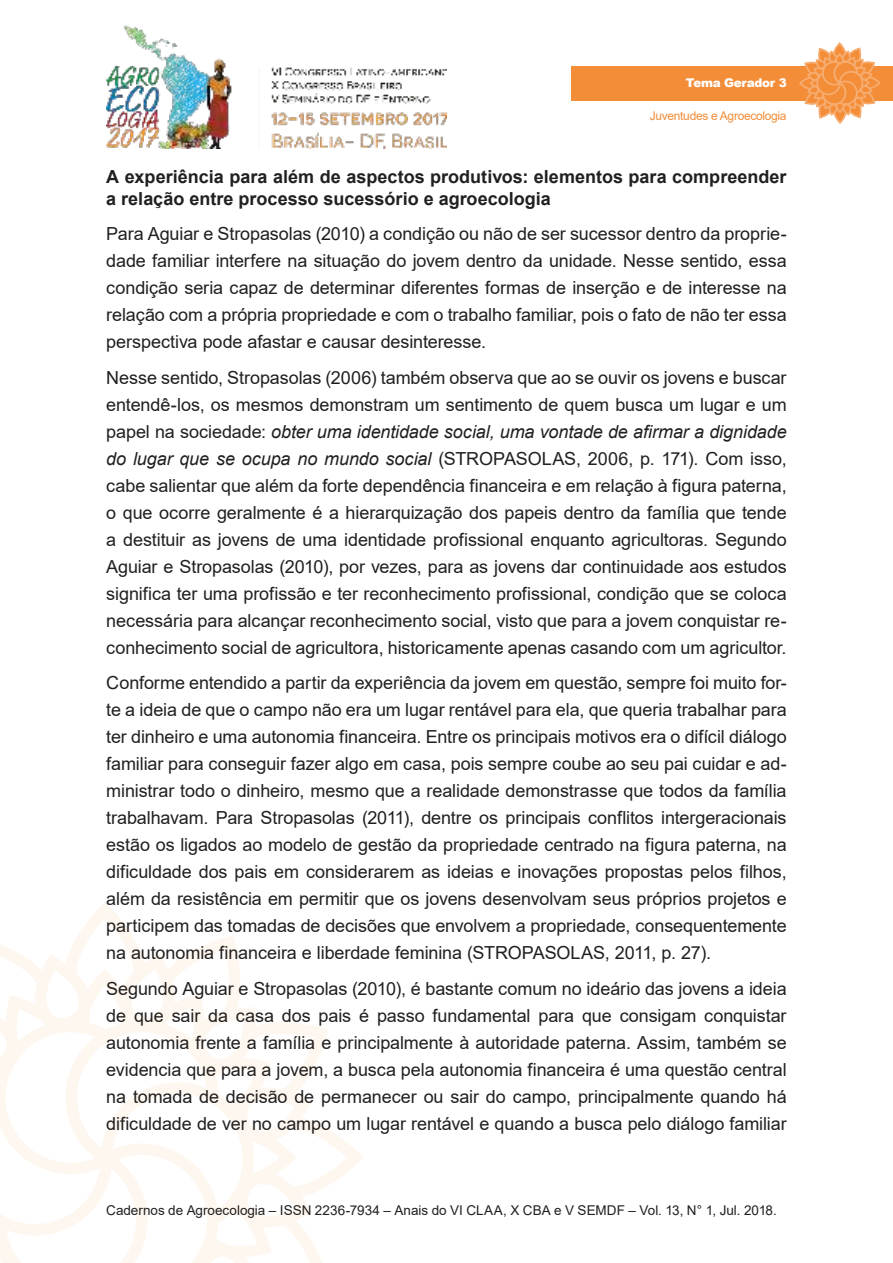
<style>
.page{position:relative;width:893px;height:1263px;background:#fff}
.page>*{position:absolute;margin:0;border:0;box-sizing:border-box;transform-origin:0 0}
.t1{font:18px/27px "Arial";letter-spacing:-.005em;color:#221f1f;text-align:justify}
.t2{font:700 18px/21.6px "Arial";color:#221f1f}
.t3{font:13.5px "Arial";color:#221f1f}
.t4{font:12px "Arial";letter-spacing:-.025em;color:#f38d38}
.t5{font:900 12px "Arial";letter-spacing:-.025em;color:#fff}
.s1{font-style:italic}
</style>
<div class="page">
<img style="left:106px;top:25px;width:340px;height:124px">
<svg style="left:0;top:910px;width:363px;height:353px"></svg>
<div style="left:571px;top:66px;width:322px;height:34px;background:#f38d38"></div>
<svg style="left:798px;top:43px;width:83px;height:81px"></svg>
<p class="t5" style="left:686px;top:76px;width:102px">Tema Gerador 3</p>
<p class="t4" style="left:650px;top:112px;width:138px">Juventudes e Agroecologia</p>
<p class="t2" style="left:106px;top:168px;width:682px">A experiência para além de aspectos produtivos: elementos para compreender a relação entre processo sucessório e agroecologia</p>
<p class="t1" style="left:106px;top:222px;width:682px">Para Aguiar e Stropasolas (2010) a condição ou não de ser sucessor dentro da proprie&shy;dade familiar interfere na situação do jovem dentro da unidade. Nesse sentido, essa condição seria capaz de determinar diferentes formas de inserção e de interesse na relação com a própria propriedade e com o trabalho familiar, pois o fato de não ter essa perspectiva pode afastar e causar desinteresse.</p>
<p class="t1" style="left:106px;top:366px;width:682px">Nesse sentido, Stropasolas (2006) também observa que ao se ouvir os jovens e buscar entendê-los, os mesmos demonstram um sentimento de quem busca um lugar e um papel na sociedade: <span class="s1">obter uma identidade social, uma vontade de afirmar a dignidade do lugar que se ocupa no mundo social</span> (STROPASOLAS, 2006, p. 171). Com isso, cabe salientar que além da forte dependência financeira e em relação à figura paterna, o que ocorre geralmente é a hierarquização dos papeis dentro da família que tende a destituir as jovens de uma identidade profissional enquanto agricultoras. Segundo Aguiar e Stropasolas (2010), por vezes, para as jovens dar continuidade aos estudos significa ter uma profissão e ter reconhecimento profissional, condição que se coloca necessária para alcançar reconhecimento social, visto que para a jovem conquistar re&shy;conhecimento social de agricultora, historicamente apenas casando com um agricultor.</p>
<p class="t1" style="left:106px;top:671px;width:682px">Conforme entendido a partir da experiência da jovem em questão, sempre foi muito for&shy;te a ideia de que o campo não era um lugar rentável para ela, que queria trabalhar para ter dinheiro e uma autonomia financeira. Entre os principais motivos era o difícil diálogo familiar para conseguir fazer algo em casa, pois sempre coube ao seu pai cuidar e ad&shy;ministrar todo o dinheiro, mesmo que a realidade demonstrasse que todos da família trabalhavam. Para Stropasolas (2011), dentre os principais conflitos intergeracionais estão os ligados ao modelo de gestão da propriedade centrado na figura paterna, na dificuldade dos pais em considerarem as ideias e inovações propostas pelos filhos, além da resistência em permitir que os jovens desenvolvam seus próprios projetos e participem das tomadas de decisões que envolvem a propriedade, consequentemente na autonomia financeira e liberdade feminina (STROPASOLAS, 2011, p. 27).</p>
<p class="t1" style="left:106px;top:977px;width:682px">Segundo Aguiar e Stropasolas (2010), é bastante comum no ideário das jovens a ideia de que sair da casa dos pais é passo fundamental para que consigam conquistar autonomia frente a família e principalmente à autoridade paterna. Assim, também se evidencia que para a jovem, a busca pela autonomia financeira é uma questão central na tomada de decisão de permanecer ou sair do campo, principalmente quando há dificuldade de ver no campo um lugar rentável e quando a busca pelo diálogo familiar</p>
<p class="t3" style="left:106px;top:1205px;width:672px">Cadernos de Agroecologia – ISSN 2236-7934 – Anais do VI CLAA, X CBA e V SEMDF – Vol. 13, N° 1, Jul. 2018.</p>
</div>
